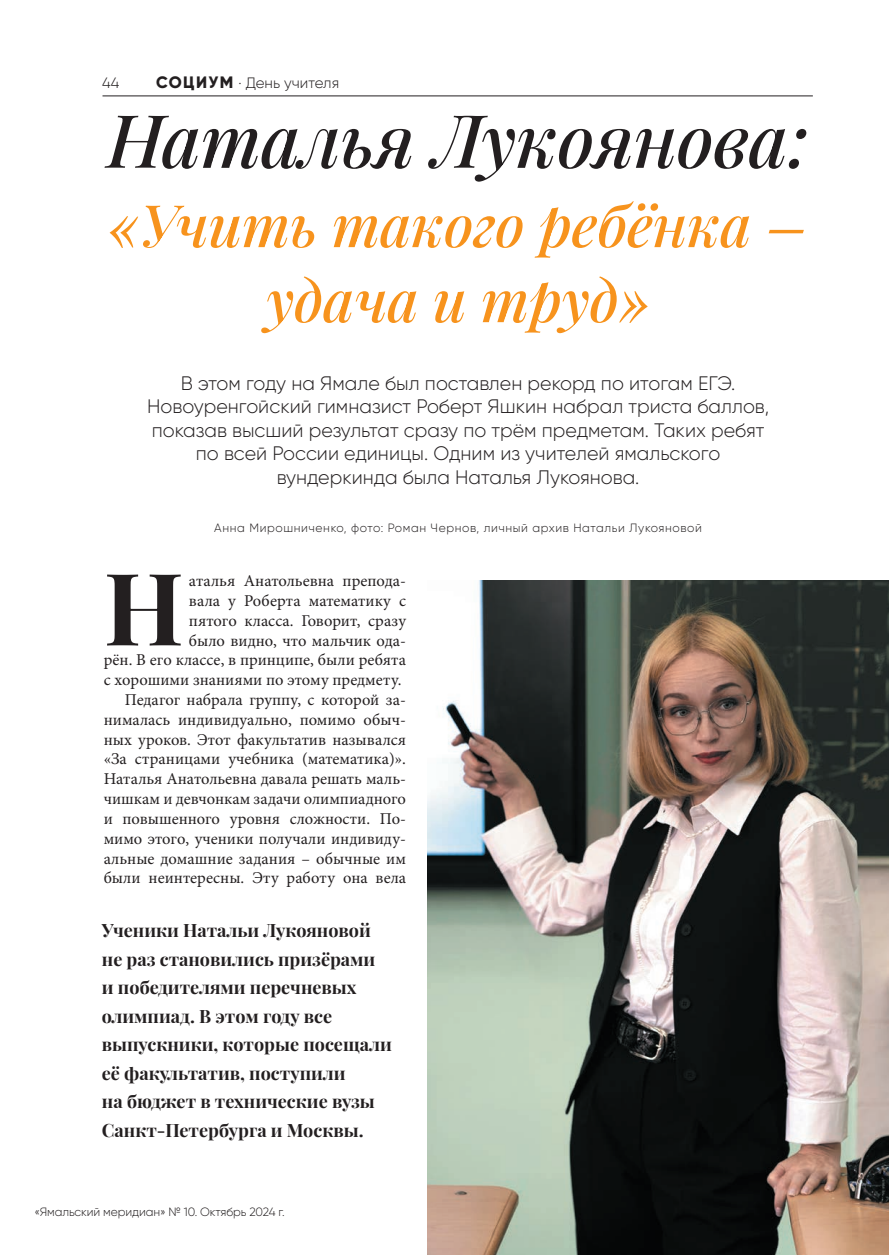
<style>
.page{position:relative;width:889px;height:1255px;background:#fff}
.page>*{position:absolute;margin:0;border:0;box-sizing:border-box;transform-origin:0 0}
.t1{font:700 100.35px "Playfair Display";color:#231f20}
.t2{font:italic 500 73.5px "Playfair Display";letter-spacing:-.005em;color:#231f20}
.t3{font:italic 500 58.5px/75px "Playfair Display";letter-spacing:-.005em;color:#f7931d;text-align:center}
.t4{font:300 19.5px/23.4px "Gilroy";color:#231f20;text-align:center}
.t5{font:700 18px/28.5px "Playfair Display";color:#231f20}
.t6{font:16.5px/19.8px "Minion Pro";color:#231f20;text-align:right}
.t7{font:300 15px "Gilroy";color:#231f20}
.t8{font:300 12px "Gilroy";letter-spacing:.05em;color:#231f20}
.t9{font:300 12px "Gilroy";letter-spacing:-.01em;color:#231f20}
.s1{font-weight:800;font-size:16.5px}
</style>
<div class="page">
<hr style="left:102px;top:96px;width:711px;height:1px;background:#231f20">
<img style="left:427px;top:580px;width:462px;height:674px">
<p class="t7" style="left:102px;top:74px;width:19px">44</p>
<p class="t7" style="left:156px;top:74px;width:185px"><span class="s1">СОЦИУМ</span> . День учителя</p>
<h2 class="t2" style="left:107px;top:83px;width:703px">Наталья Лукоянова:</h2>
<h3 class="t3" style="left:108px;top:183px;width:700px">«Учить такого ребёнка – удача и труд»</h3>
<p class="t4" style="left:147px;top:371px;width:623px">В этом году на Ямале был поставлен рекорд по итогам ЕГЭ.<br>Новоуренгойский гимназист Роберт Яшкин набрал триста баллов, показав высший результат сразу по трём предметам. Таких ребят по всей России единицы. Одним из учителей ямальского вундеркинда была Наталья Лукоянова.</p>
<p class="t8" style="left:214px;top:520px;width:489px">Анна Мирошниченко, фото: Роман Чернов, личный архив Натальи Лукояновой</p>
<h1 class="t1" style="left:104px;top:529px;width:82px">Н</h1>
<p class="t6" style="left:104px;top:571px;width:304px">аталья Анатольевна препода-<br>вала у Роберта математику с<br>пятого класса. Говорит, сразу<br>было видно, что мальчик ода-<br>рён. В его классе, в принципе, были ребята с хорошими знаниями по этому предмету.<br>Педагог набрала группу, с которой за&shy;нималась индивидуально, помимо обыч&shy;ных уроков. Этот факультатив назывался «За страницами учебника (математика)».<br>Наталья Анатольевна давала решать маль&shy;чишкам и девчонкам задачи олимпиадного и повышенного уровня сложности. По&shy;мимо этого, ученики получали индивиду&shy;альные домашние задания – обычные им были неинтересны. Эту работу она вела</p>
<p class="t5" style="left:102px;top:914px;width:291px">Ученики Натальи Лукояновой не раз становились призёрами<br>и победителями перечневых олимпиад. В этом году все выпускники, которые посещали её факультатив, поступили<br>на бюджет в технические вузы<br>Санкт-Петербурга и Москвы.</p>
<p class="t9" style="left:34px;top:1203px;width:252px">«Ямальский меридиан» № 10. Октябрь 2024 г.</p>
</div>
